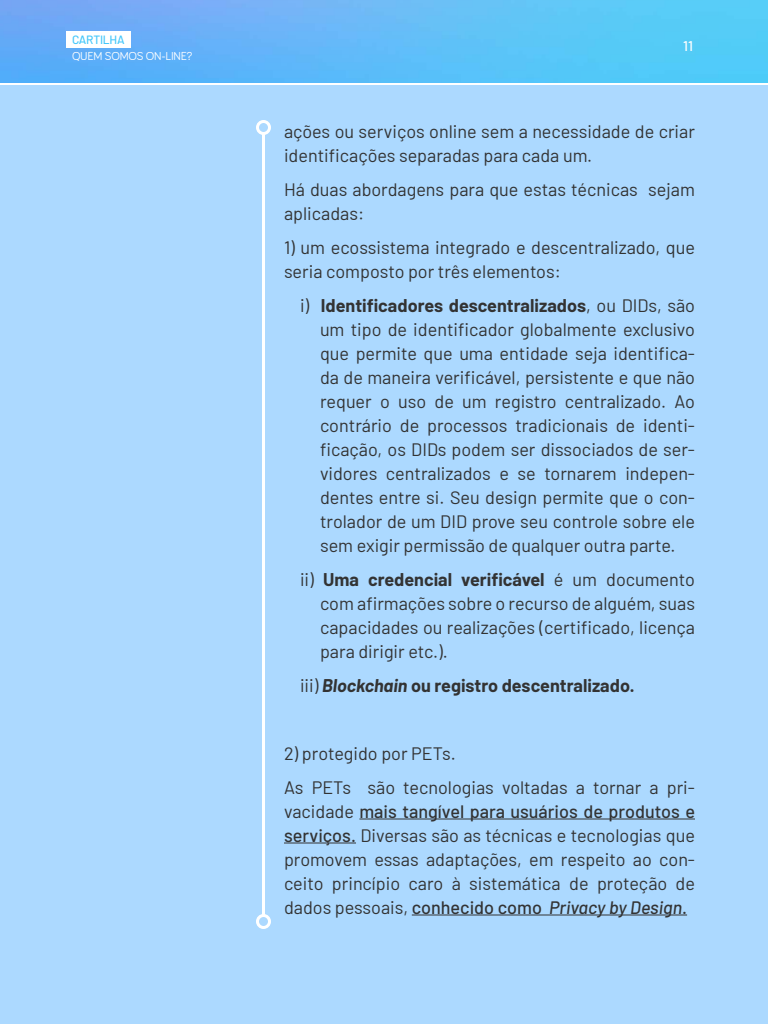
<style>
.page{position:relative;width:768px;height:1024px;background:#acd9ff}
.page>*{position:absolute;margin:0;border:0;box-sizing:border-box;transform-origin:0 0}
.t1{font:18px/24px "Barlow";color:#333}
.t2{font:700 18px "Barlow";color:#333}
.t3{font:500 14px "Barlow";color:#fff}
.t4{font:12px "Bariol";letter-spacing:-.02em;color:#fff}
.t5{font:500 12px "Barlow";letter-spacing:-.02em;color:#45c7fa}
.s1{font-weight:700}
.s2{font-weight:400}
.s3{font-style:italic}
.s4{font-weight:500}
.s5{font-weight:500;font-style:italic}
</style>
<div class="page">
<div style="left:66px;top:31px;width:65px;height:17px;background:#fff"></div>
<hr style="left:0;top:83px;width:768px;height:2px;background:#fff">
<hr style="left:359px;top:818px;width:336px;height:2px;background:#333">
<hr style="left:284px;top:842px;width:72px;height:2px;background:#333">
<hr style="left:412px;top:914px;width:275px;height:2px;background:#333">
<hr style="left:262px;top:134px;width:3px;height:782px;background:#fff">
<div style="left:256px;top:120px;width:15px;height:15px;border:3px solid #fff;border-radius:50%"></div>
<div style="left:256px;top:914px;width:15px;height:15px;border:3px solid #fff;border-radius:50%"></div>
<p class="t5" style="left:72px;top:31px;width:54px">CARTILHA</p>
<p class="t4" style="left:72px;top:50px;width:122px">QUEM SOMOS ON-LINE?</p>
<p class="t3" style="left:683px;top:36px;width:11px">11</p>
<p class="t1" style="left:284px;top:118px;width:413px">ações ou serviços online sem a necessidade de criar identificações separadas para cada um.</p>
<p class="t1" style="left:284px;top:176px;width:412px">Há duas abordagens para que estas técnicas sejam aplicadas:</p>
<p class="t1" style="left:284px;top:234px;width:413px">1) um ecossistema integrado e descentralizado, que seria composto por três elementos:</p>
<p class="t1" style="left:320px;top:292px;width:377px;text-align:justify;text-indent:-20px">i) <span class="s1">Identificadores descentralizados</span>, ou DIDs, são um tipo de identificador globalmente exclusivo que permite que uma entidade seja identifica&shy;da de maneira verificável, persistente e que não requer o uso de um registro centralizado. Ao contrário de processos tradicionais de identi&shy;ficação, os DIDs podem ser dissociados de ser&shy;vidores centralizados e se tornarem indepen&shy;dentes entre si. Seu design permite que o con&shy;trolador de um DID prove seu controle sobre ele sem exigir permissão de qualquer outra parte.</p>
<p class="t1" style="left:320px;top:566px;width:377px;text-align:justify;text-indent:-20px">ii) <span class="s1">Uma credencial verificável</span> é um documento com afirmações sobre o recurso de alguém, suas capacidades ou realizações (certificado, licença para dirigir etc.).</p>
<p class="t2" style="left:300px;top:672px;width:336px"><span class="s2">iii)</span> <span class="s3">Blockchain</span> ou registro descentralizado.</p>
<p class="t1" style="left:284px;top:735px;width:412px;line-height:34px">2) protegido por PETs.<br>As PETs são tecnologias voltadas a tornar a pri-</p>
<p class="t1" style="left:284px;top:798px;width:413px;text-align:justify">vacidade <span class="s4">mais tangível para usuários de produtos e serviços.</span> Diversas são as técnicas e tecnologias que promovem essas adaptações, em respeito ao con&shy;ceito princípio caro à sistemática de proteção de dados pessoais, <span class="s4">conhecido como</span> <span class="s5">Privacy by Design</span><span class="s4">.</span></p>
</div>
